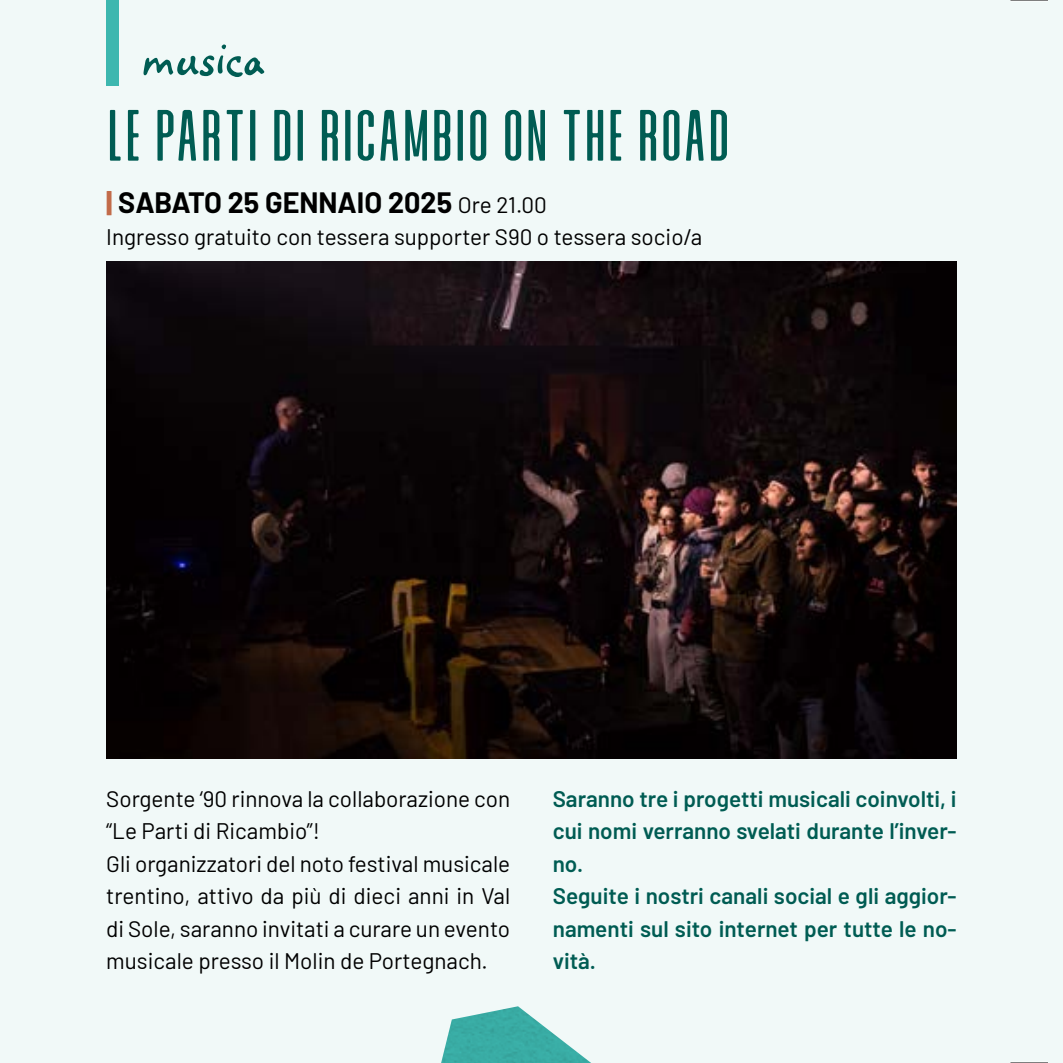
<style>
.page{position:relative;width:1063px;height:1063px;background:#f1f9f8}
.page>*{position:absolute;margin:0;border:0;box-sizing:border-box;transform-origin:0 0}
.t1{font:72.5px "Alvaro Condensed";color:#005c53}
.t2{font:60px "Melanie BT";color:#005c53}
.t3{font:700 28.75px "Barlow";color:#000}
.t4{font:22.5px/32.5px "Barlow";color:#000}
.t5{font:600 22.5px/32.5px "Barlow";color:#005c53}
.s1{font-weight:800;color:#c26b49}
.s2{font-weight:400;font-size:22.5px}
</style>
<div class="page">
<div style="left:106px;top:0;width:13px;height:86px;background:#3db7af"></div>
<img style="left:441px;top:1006px;width:150px;height:57px">
<img style="left:106px;top:262px;width:851px;height:496px">
<hr style="left:1062px;top:0;width:1px;height:1063px;background:#3183b2">
<hr style="left:1010px;top:0;width:38px;height:2px;background:#fff">
<hr style="left:1010px;top:1061px;width:38px;height:2px;background:#fff">
<hr style="left:1010px;top:0;width:38px;height:1px;background:#000">
<hr style="left:1010px;top:1062px;width:38px;height:1px;background:#000">
<h2 class="t2" style="left:142px;top:22px;width:125px">musica</h2>
<h1 class="t1" style="left:106px;top:113px;width:626px">LE PARTI DI RICAMBIO ON THE ROAD</h1>
<p class="t3" style="left:106px;top:181px;width:442px"><span class="s1">|</span> SABATO 25 GENNAIO 2025 <span class="s2">Ore 21.00</span></p>
<p class="t4" style="left:106px;top:219px;width:598px">Ingresso gratuito con tessera supporter S90 o tessera socio/a</p>
<p class="t4" style="left:106px;top:781px;width:405px">Sorgente ‘90 rinnova la collaborazione con “Le Parti di Ricambio”!<br>Gli organizzatori del noto festival musicale trentino, attivo da più di dieci anni in Val di Sole, saranno invitati a curare un evento musicale presso il Molin de Portegnach.</p>
<p class="t5" style="left:553px;top:781px;width:405px">Saranno tre i progetti musicali coinvolti, i cui nomi verranno svelati durante l’inver&shy;no.<br>Seguite i nostri canali social e gli aggior&shy;namenti sul sito internet per tutte le no&shy;vità.</p>
</div>
